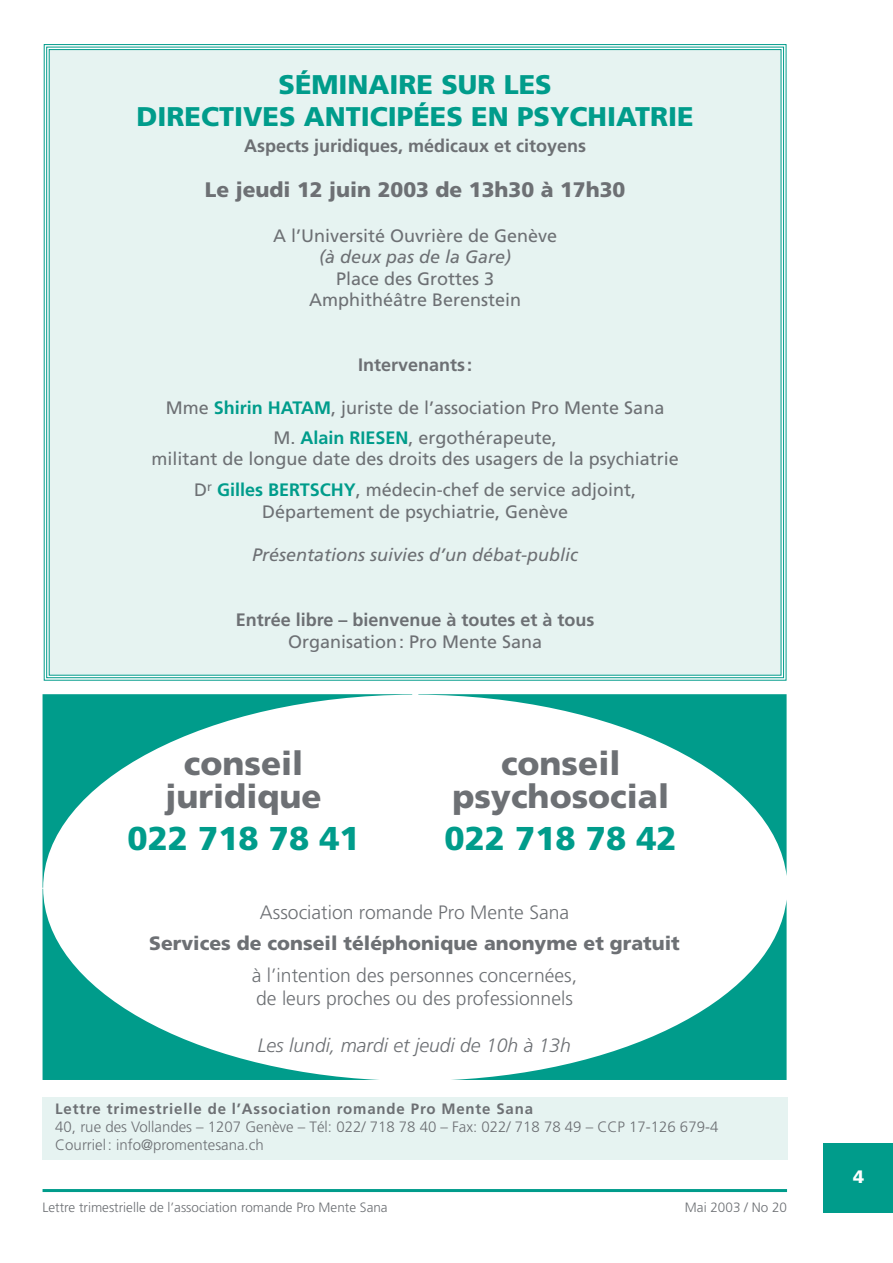
<style>
.page{position:relative;width:893px;height:1263px;background:#fff}
.page>*{position:absolute;margin:0;border:0;box-sizing:border-box;transform-origin:0 0}
.t1{font:900 33px/33px "Frutiger";color:#6d7074;text-align:center}
.t2{font:900 33px "Frutiger";color:#009c8b}
.t3{font:900 27px/32.4px "Frutiger";color:#009c8b;text-align:center}
.t4{font:900 21px "Frutiger";color:#6d7074}
.t5{font:300 19.35px/23.2px "Frutiger";color:#6d7074}
.t6{font:900 19.35px "Frutiger";color:#6d7074}
.t7{font:italic 300 19.35px "Frutiger";color:#6d7074}
.t8{font:18px/21.6px "Frutiger";color:#6d7074;text-align:center}
.t9{font:700 18px "Frutiger";color:#6d7074}
.t10{font:italic 18px "Frutiger";color:#6d7074}
.t11{font:900 18px "Frutiger";color:#fff}
.t12{font:300 15px/18px "Frutiger";color:#6d7074}
.t13{font:700 15px "Frutiger";letter-spacing:.055em;color:#6d7074}
.t14{font:300 13.5px "Frutiger";color:#6d7074}
.s1{font-weight:700;color:#009c8b}
</style>
<div class="page">
<hr style="left:43px;top:1189px;width:744px;height:3px;background:#009c8b">
<div style="left:823px;top:1143px;width:69px;height:69px;background:#009c8b"></div>
<div style="left:43px;top:1097px;width:745px;height:62px;background:#e6f3f1"></div>
<div style="left:43px;top:44px;width:744px;height:637px;background:#e6f3f1"></div>
<svg style="left:43px;top:889px;width:336px;height:191px"></svg>
<svg style="left:43px;top:694px;width:369px;height:194px"></svg>
<svg style="left:418px;top:694px;width:368px;height:177px"></svg>
<svg style="left:451px;top:904px;width:335px;height:176px"></svg>
<h2 class="t3" style="left:136px;top:70px;width:559px">SÉMINAIRE SUR LES<br>DIRECTIVES ANTICIPÉES EN PSYCHIATRIE</h2>
<p class="t9" style="left:244px;top:138px;width:343px">Aspects juridiques, médicaux et citoyens</p>
<p class="t4" style="left:205px;top:181px;width:422px">Le jeudi 12 juin 2003 de 13h30 à 17h30</p>
<p class="t8" style="left:273px;top:226px;width:286px">A l’Université Ouvrière de Genève</p>
<p class="t10" style="left:319px;top:250px;width:194px">(à deux pas de la Gare)</p>
<p class="t8" style="left:309px;top:269px;width:214px">Place des Grottes 3<br>Amphithéâtre Berenstein</p>
<p class="t9" style="left:358px;top:358px;width:116px">Intervenants:</p>
<p class="t8" style="left:166px;top:395px;width:500px;line-height:29.2px">Mme <span class="s1">Shirin HATAM</span>, juriste de l’association Pro Mente Sana<br>M. <span class="s1">Alain RIESEN</span>, ergothérapeute,</p>
<p class="t8" style="left:151px;top:445px;width:529px;line-height:31.2px">militant de longue date des droits des usagers de la psychiatrie<br>D<sup>r</sup> <span class="s1">Gilles BERTSCHY</span>, médecin-chef de service adjoint,</p>
<p class="t8" style="left:262px;top:502px;width:308px">Département de psychiatrie, Genève</p>
<p class="t10" style="left:252px;top:548px;width:328px">Présentations suivies d’un débat-public</p>
<p class="t9" style="left:236px;top:613px;width:360px">Entrée libre – bienvenue à toutes et à tous</p>
<p class="t8" style="left:288px;top:632px;width:256px">Organisation: Pro Mente Sana</p>
<h1 class="t1" style="left:166px;top:750px;width:157px">conseil juridique</h1>
<h1 class="t2" style="left:127px;top:825px;width:234px">022 718 78 41</h1>
<h1 class="t1" style="left:452px;top:750px;width:218px">conseil psychosocial</h1>
<h1 class="t2" style="left:444px;top:825px;width:234px">022 718 78 42</h1>
<p class="t5" style="left:260px;top:902px;width:311px">Association romande Pro Mente Sana</p>
<p class="t6" style="left:149px;top:936px;width:532px">Services de conseil téléphonique anonyme et gratuit</p>
<p class="t5" style="left:252px;top:965px;width:327px">à l’intention des personnes concernées, de leurs proches ou des professionnels</p>
<p class="t7" style="left:258px;top:1037px;width:314px">Les lundi, mardi et jeudi de 10h à 13h</p>
<p class="t13" style="left:55px;top:1103px;width:479px">Lettre trimestrielle de l’Association romande Pro Mente Sana</p>
<p class="t12" style="left:55px;top:1119px;width:664px">40, rue des Vollandes – 1207 Genève – Tél: 022/ 718 78 40 – Fax: 022/ 718 78 49 – CCP 17-126 679-4<br>Courriel: info@promentesana.ch</p>
<p class="t14" style="left:43px;top:1202px;width:346px">Lettre trimestrielle de l’association romande Pro Mente Sana</p>
<p class="t14" style="left:685px;top:1202px;width:104px">Mai 2003 / No 20</p>
<p class="t11" style="left:853px;top:1169px;width:13px">4</p>
</div>
